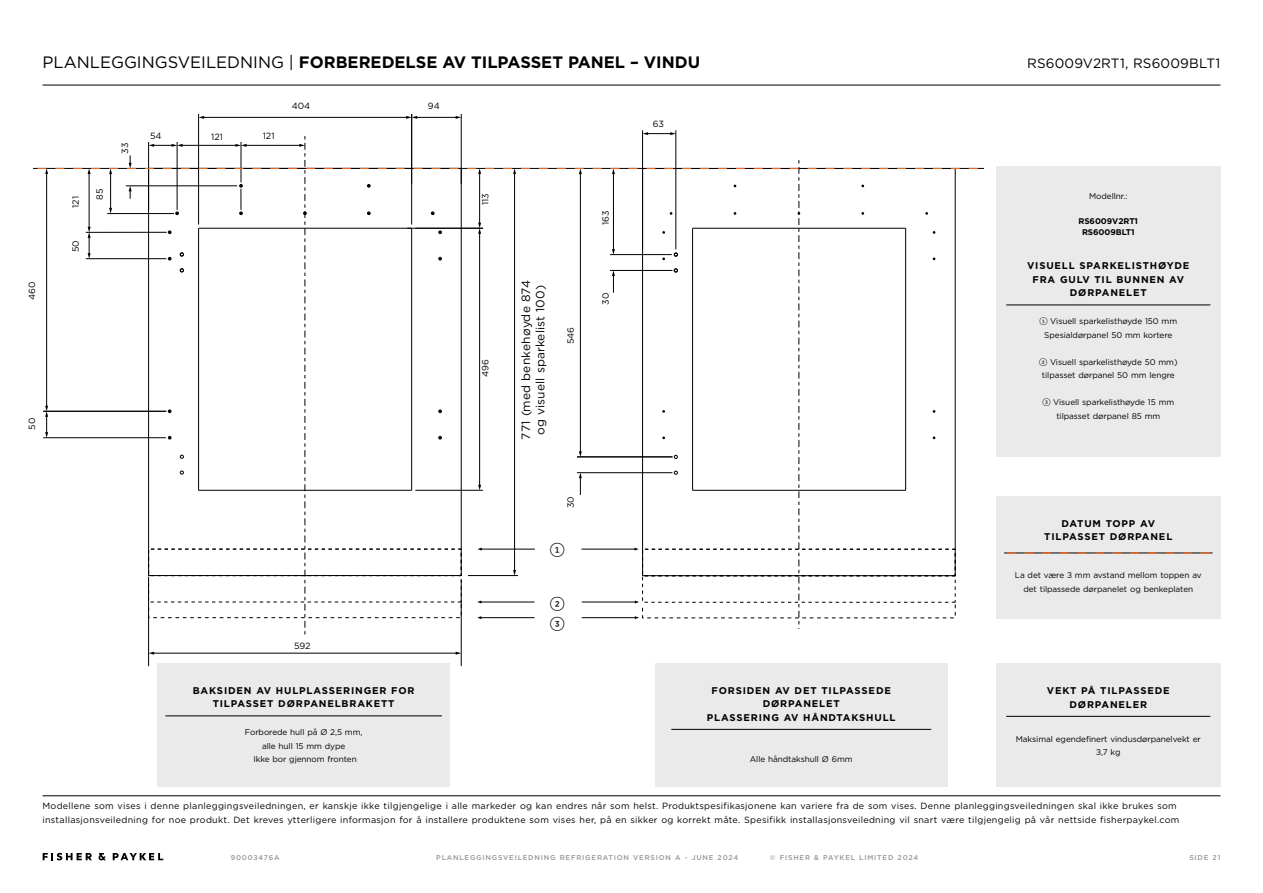
<style>
.page{position:relative;width:1263px;height:893px;background:#fff}
.page>*{position:absolute;margin:0;border:0;box-sizing:border-box;transform-origin:0 0}
.t1{font:700 16.5px "Gotham";color:#000}
.t2{font:500 15px/19.8px "Gotham FP Nos";color:#000}
.t3{font:13.5px "Gotham";letter-spacing:.01em;color:#000}
.t4{font:12px/14.4px "Gotham";letter-spacing:.01em;color:#000;text-align:center}
.t5{font:700 9.75px/13.5px "Gotham";letter-spacing:.085em;color:#000;text-align:center}
.t6{font:9px/13.5px "Gotham";letter-spacing:.03em;color:#000}
.t7{font:8.25px/13.5px "Gotham";letter-spacing:-.01em;color:#000;text-align:center}
.t8{font:700 8.25px/11.2px "Gotham";letter-spacing:-.01em;color:#000;text-align:center}
.t9{font:500 6.9px "Gotham";letter-spacing:.115em;color:#939598}
.s1{font-weight:400}
.s2{font-family:"Gotham FP Nos";font-weight:500}
</style>
<div class="page">
<hr style="left:43px;top:85px;width:1177px;height:1px;background:#000">
<hr style="left:43px;top:795px;width:1177px;height:1px;background:#000">
<svg style="left:43px;top:853px;width:49px;height:7px"></svg>
<svg style="left:98px;top:853px;width:8px;height:7px"></svg>
<svg style="left:113px;top:853px;width:50px;height:7px"></svg>
<hr style="left:461px;top:579px;width:1px;height:87px;background:#000">
<hr style="left:148px;top:579px;width:1px;height:87px;background:#000">
<hr style="left:153px;top:653px;width:304px;height:1px;background:#000">
<svg style="left:149px;top:652px;width:5px;height:3px"></svg>
<svg style="left:456px;top:652px;width:5px;height:3px"></svg>
<hr style="left:642px;top:130px;width:1px;height:119px;background:#000">
<hr style="left:676px;top:130px;width:1px;height:119px;background:#000">
<hr style="left:198px;top:114px;width:1px;height:111px;background:#000">
<hr style="left:203px;top:117px;width:204px;height:1px;background:#000">
<svg style="left:199px;top:116px;width:5px;height:3px"></svg>
<hr style="left:461px;top:114px;width:1px;height:70px;background:#000">
<hr style="left:411px;top:114px;width:1px;height:70px;background:#000">
<hr style="left:416px;top:117px;width:41px;height:1px;background:#000">
<svg style="left:406px;top:116px;width:11px;height:3px"></svg>
<svg style="left:456px;top:116px;width:5px;height:3px"></svg>
<svg style="left:37px;top:132px;width:946px;height:503px"></svg>
<div style="left:157px;top:663px;width:293px;height:124px;background:#eaeaeb"></div>
<hr style="left:165px;top:716px;width:277px;height:1px;background:#000">
<div style="left:655px;top:663px;width:292px;height:124px;background:#eaeaeb"></div>
<hr style="left:671px;top:729px;width:260px;height:1px;background:#000">
<div style="left:996px;top:166px;width:224px;height:291px;background:#eaeaeb"></div>
<hr style="left:1006px;top:305px;width:204px;height:1px;background:#000">
<div style="left:996px;top:496px;width:224px;height:122px;background:#eaeaeb"></div>
<hr style="left:1004px;top:553px;width:208px;height:1px;background:#000">
<svg style="left:1007px;top:552px;width:202px;height:2px"></svg>
<div style="left:996px;top:663px;width:224px;height:124px;background:#eaeaeb"></div>
<hr style="left:1006px;top:716px;width:204px;height:1px;background:#000">
<h1 class="t1" style="left:43px;top:51px;width:659px"><span class="s1">PLANLEGGINGSVEILEDNING |</span> FORBEREDELSE AV TILPASSET PANEL – VINDU</h1>
<h3 class="t3" style="left:1027px;top:55px;width:195px">RS6009V2RT1, RS6009BLT1</h3>
<p class="t6" style="left:25px;top:300px;width:20px;rotate:-90deg">460</p>
<p class="t6" style="left:69px;top:208px;width:13px;rotate:-90deg">121</p>
<p class="t6" style="left:69px;top:252px;width:13px;rotate:-90deg">50</p>
<p class="t6" style="left:93px;top:200px;width:13px;rotate:-90deg">85</p>
<p class="t6" style="left:118px;top:154px;width:13px;rotate:-90deg">33</p>
<p class="t6" style="left:150px;top:129px;width:13px">54</p>
<p class="t6" style="left:211px;top:130px;width:13px">121</p>
<p class="t6" style="left:263px;top:129px;width:13px">121</p>
<p class="t6" style="left:292px;top:99px;width:20px">404</p>
<p class="t6" style="left:25px;top:430px;width:13px;rotate:-90deg">50</p>
<p class="t6" style="left:428px;top:99px;width:13px">94</p>
<p class="t6" style="left:294px;top:638px;width:18px">592</p>
<p class="t5" style="left:193px;top:684px;width:223px">BAKSIDEN AV HULPLASSERINGER FOR<br>TILPASSET DØRPANELBRAKETT</p>
<p class="t7" style="left:245px;top:725px;width:119px">Forborede hull på Ø 2,5 mm, alle hull 15 mm dype<br>Ikke bor gjennom fronten</p>
<p class="t6" style="left:478px;top:205px;width:13px;rotate:-90deg">113</p>
<p class="t6" style="left:478px;top:377px;width:19px;rotate:-90deg">496</p>
<h3 class="t4" style="left:518px;top:440px;width:161px;rotate:-90deg">771 (med benkehøyde 874 og visuell sparkelist 100)</h3>
<p class="t6" style="left:564px;top:344px;width:19px;rotate:-90deg">546</p>
<p class="t6" style="left:564px;top:508px;width:13px;rotate:-90deg">30</p>
<h2 class="t2" style="left:550px;top:541px;width:17px">1</h2>
<h2 class="t2" style="left:550px;top:594px;width:17px">2<br>3</h2>
<p class="t6" style="left:599px;top:225px;width:16px;rotate:-90deg">163</p>
<p class="t6" style="left:599px;top:305px;width:13px;rotate:-90deg">30</p>
<p class="t6" style="left:653px;top:116px;width:13px">63</p>
<p class="t5" style="left:707px;top:684px;width:190px">FORSIDEN AV DET TILPASSEDE<br>DØRPANELET<br>PLASSERING AV HÅNDTAKSHULL</p>
<p class="t7" style="left:750px;top:752px;width:104px">Alle håndtakshull Ø 6mm</p>
<p class="t7" style="left:1089px;top:189px;width:40px">Modellnr.:</p>
<p class="t8" style="left:1078px;top:215px;width:61px">RS6009V2RT1<br>RS6009BLT1</p>
<p class="t5" style="left:1027px;top:259px;width:164px">VISUELL SPARKELISTHØYDE<br>FRA GULV TIL BUNNEN AV<br>DØRPANELET</p>
<p class="t7" style="left:1039px;top:314px;width:139px"><span class="s2">1</span> Visuell sparkelisthøyde 150 mm<br>Spesialdørpanel 50 mm kortere</p>
<p class="t7" style="left:1039px;top:355px;width:140px"><span class="s2">2</span> Visuell sparkelisthøyde 50 mm) tilpasset dørpanel 50 mm lengre</p>
<p class="t7" style="left:1042px;top:395px;width:134px"><span class="s2">3</span> Visuell sparkelisthøyde 15 mm tilpasset dørpanel 85 mm</p>
<p class="t5" style="left:1044px;top:516px;width:130px">DATUM TOPP AV<br>TILPASSET DØRPANEL</p>
<p class="t7" style="left:1015px;top:569px;width:188px">La det være 3 mm avstand mellom toppen av det tilpassede dørpanelet og benkeplaten</p>
<p class="t5" style="left:1047px;top:684px;width:124px">VEKT PÅ TILPASSEDE<br>DØRPANELER</p>
<p class="t7" style="left:1016px;top:732px;width:187px">Maksimal egendefinert vindusdørpanelvekt er<br>3,7 kg</p>
<p class="t6" style="left:43px;top:799px;width:1138px">Modellene som vises i denne planleggingsveiledningen, er kanskje ikke tilgjengelige i alle markeder og kan endres når som helst. Produktspesifikasjonene kan variere fra de som vises. Denne planleggingsveiledningen skal ikke brukes som installasjonsveiledning for noe produkt. Det kreves ytterligere informasjon for å installere produktene som vises her, på en sikker og korrekt måte. Spesifikk installasjonsveiledning vil snart være tilgjengelig på vår nettside fisherpaykel.com</p>
<p class="t9" style="left:231px;top:853px;width:50px">90003476A</p>
<p class="t9" style="left:436px;top:853px;width:303px">PLANLEGGINGSVEILEDNING REFRIGERATION VERSION A - JUNE 2024</p>
<p class="t9" style="left:770px;top:853px;width:150px">© FISHER &amp; PAYKEL LIMITED 2024</p>
<p class="t9" style="left:1189px;top:853px;width:33px">SIDE 21</p>
</div>
